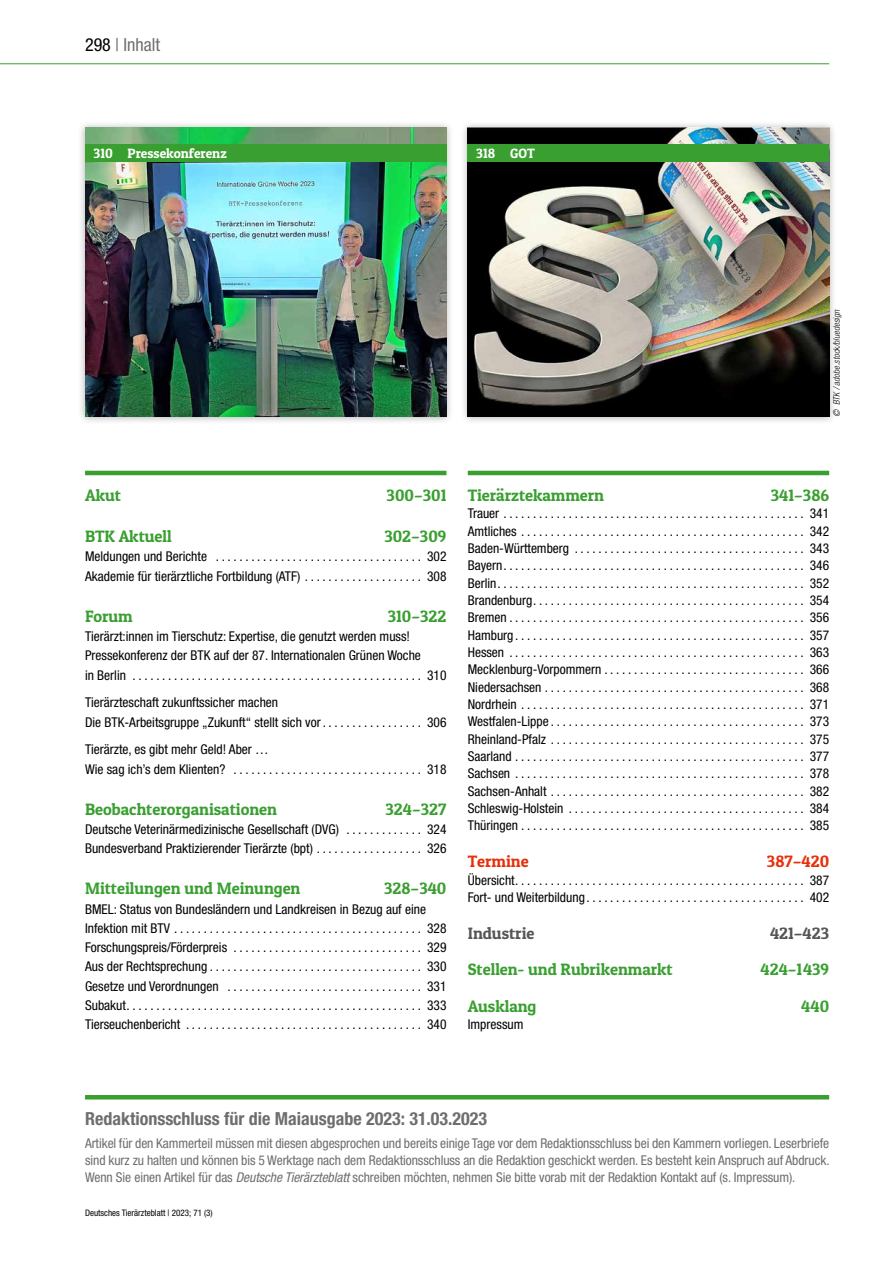
<style>
.page{position:relative;width:893px;height:1263px;background:#fff}
.page>*{position:absolute;margin:0;border:0;box-sizing:border-box;transform-origin:0 0}
.t1{font:700 condensed 18px "Helvetica Neue LT Std";color:#6e6e6e}
.t2{font:condensed 18px "Helvetica Neue LT Std";color:#6e6e6e}
.t3{font:16.5px "Patua One";color:#3a9f31}
.t4{font:16.5px "Patua One";color:#565655}
.t5{font:16.5px "Patua One";color:#e63009}
.t6{font:condensed 13.5px/17.4px "Helvetica Neue LT Std";color:#000}
.t7{font:condensed 13.5px/17px "Helvetica Neue LT Std";letter-spacing:-.005em;color:#6e6e6e;text-align:justify}
.t8{font:13.5px "Patua One";color:#fff}
.t9{font:condensed 9px "Helvetica Neue LT Std";color:#000}
.t10{font:italic 300 condensed 9px "Helvetica Neue LT Std";color:#000}
.s1{color:#000}
.s2{font-style:italic}
</style>
<div class="page">
<hr style="left:0;top:63px;width:829px;height:1px;background:#3a9f31">
<div style="left:460px;top:120px;width:377px;height:305px;background:#000;opacity:.3"></div>
<img style="left:468px;top:128px;width:361px;height:289px">
<div style="left:468px;top:145px;width:361px;height:17px;background:#3a9f31"></div>
<div style="left:77px;top:120px;width:377px;height:304px;background:#000;opacity:.3"></div>
<img style="left:85px;top:128px;width:361px;height:289px">
<div style="left:85px;top:145px;width:361px;height:17px;background:#3a9f31"></div>
<hr style="left:85px;top:471px;width:361px;height:4px;background:#3a9f31">
<hr style="left:468px;top:471px;width:361px;height:4px;background:#3a9f31">
<hr style="left:85px;top:1095px;width:744px;height:4px;background:#3a9f31">
<h1 class="t2" style="left:85px;top:34px;width:77px"><span class="s1">298</span> | Inhalt</h1>
<p class="t8" style="left:94px;top:145px;width:135px">310 Pressekonferenz</p>
<p class="t8" style="left:476px;top:145px;width:60px">318 GOT</p>
<p class="t10" style="left:831px;top:417px;width:109px;rotate:-90deg">© BTK / adobe.stock/bluedesign</p>
<p class="t3" style="left:85px;top:485px;width:37px">Akut</p>
<p class="t3" style="left:387px;top:485px;width:61px">300–301</p>
<p class="t3" style="left:85px;top:526px;width:88px">BTK Aktuell</p>
<p class="t3" style="left:384px;top:526px;width:64px">302–309</p>
<p class="t6" style="left:85px;top:547px;width:363px;line-height:19.2px">Meldungen und Berichte ................................... 302<br>Akademie für tierärztliche Fortbildung (ATF) . . . . . . . . . . . . . . . . . . . . 308</p>
<p class="t3" style="left:85px;top:606px;width:49px">Forum</p>
<p class="t3" style="left:388px;top:606px;width:60px">310–322</p>
<p class="t6" style="left:85px;top:627px;width:363px;line-height:19.2px">Tierärzt:innen im Tierschutz: Expertise, die genutzt werden muss!<br>Pressekonferenz der BTK auf der 87. Internationalen Grünen Woche<br>in Berlin ................................................. 310</p>
<p class="t6" style="left:85px;top:693px;width:363px;line-height:19.2px">Tierärzteschaft zukunftssicher machen<br>Die BTK-Arbeitsgruppe „Zukunft“ stellt sich vor. . . . . . . . . . . . . . . . . 306</p>
<p class="t6" style="left:85px;top:740px;width:363px;line-height:19.2px">Tierärzte, es gibt mehr Geld! Aber …<br>Wie sag ich’s dem Klienten? ................................ 318</p>
<p class="t3" style="left:85px;top:799px;width:194px">Beobachterorganisationen</p>
<p class="t3" style="left:385px;top:799px;width:63px">324–327</p>
<p class="t6" style="left:85px;top:819px;width:363px;line-height:19.2px">Deutsche Veterinärmedizinische Gesellschaft (DVG) . . . . . . . . . . . . . 324<br>Bundesverband Praktizierender Tierärzte (bpt) . . . . . . . . . . . . . . . . . . 326</p>
<p class="t3" style="left:85px;top:878px;width:217px">Mitteilungen und Meinungen</p>
<p class="t3" style="left:384px;top:878px;width:64px">328–340</p>
<p class="t6" style="left:85px;top:899px;width:363px;line-height:19.2px">BMEL: Status von Bundesländern und Landkreisen in Bezug auf eine Infektion mit BTV.......................................... 328<br>Forschungspreis/Förderpreis ................................ 329<br>Aus der Rechtsprechung.................................... 330<br>Gesetze und Verordnungen ................................. 331<br>Subakut.................................................. 333<br>Tierseuchenbericht ........................................ 340</p>
<p class="t3" style="left:468px;top:485px;width:138px">Tierärztekammern</p>
<p class="t3" style="left:771px;top:485px;width:60px">341–386</p>
<p class="t6" style="left:468px;top:505px;width:363px;text-align:justify">Trauer................................................... 341<br>Amtliches ................................................ 342<br>Baden-Württemberg ....................................... 343<br>Bayern................................................... 346<br>Berlin.................................................... 352<br>Brandenburg.............................................. 354<br>Bremen.................................................. 356<br>Hamburg................................................. 357<br>Hessen .................................................. 363<br>Mecklenburg-Vorpommern.................................. 366<br>Niedersachsen............................................ 368<br>Nordrhein ................................................ 371<br>Westfalen-Lippe........................................... 373<br>Rheinland-Pfalz ........................................... 375<br>Saarland................................................. 377<br>Sachsen ................................................. 378<br>Sachsen-Anhalt ........................................... 382<br>Schleswig-Holstein ........................................ 384<br>Thüringen................................................ 385</p>
<p class="t5" style="left:468px;top:851px;width:62px">Termine</p>
<p class="t5" style="left:767px;top:851px;width:64px">387–420</p>
<p class="t6" style="left:468px;top:871px;width:363px">Übersicht................................................. 387<br>Fort- und Weiterbildung..................................... 402</p>
<p class="t4" style="left:468px;top:922px;width:68px">Industrie</p>
<p class="t4" style="left:770px;top:922px;width:61px">421–423</p>
<p class="t3" style="left:468px;top:959px;width:206px">Stellen- und Rubrikenmarkt</p>
<p class="t3" style="left:760px;top:959px;width:70px">424–1439</p>
<p class="t3" style="left:468px;top:996px;width:70px">Ausklang</p>
<p class="t3" style="left:801px;top:996px;width:29px">440</p>
<p class="t6" style="left:468px;top:1015px;width:57px">Impressum</p>
<h1 class="t1" style="left:85px;top:1107px;width:404px">Redaktionsschluss für die Maiausgabe 2023: 31.03.2023</h1>
<p class="t7" style="left:85px;top:1135px;width:746px">Artikel für den Kammerteil müssen mit diesen abgesprochen und bereits einige Tage vor dem Redaktionsschluss bei den Kammern vorliegen. Leserbriefe sind kurz zu halten und können bis 5 Werktage nach dem Redaktionsschluss an die Redaktion geschickt werden. Es besteht kein Anspruch auf Abdruck.<br>Wenn Sie einen Artikel für das <span class="s2">Deutsche Tierärzteblatt</span> schreiben möchten, nehmen Sie bitte vorab mit der Redaktion Kontakt auf (s. Impressum).</p>
<p class="t9" style="left:85px;top:1208px;width:129px">Deutsches Tierärzteblatt | 2023; 71 (3)</p>
</div>
